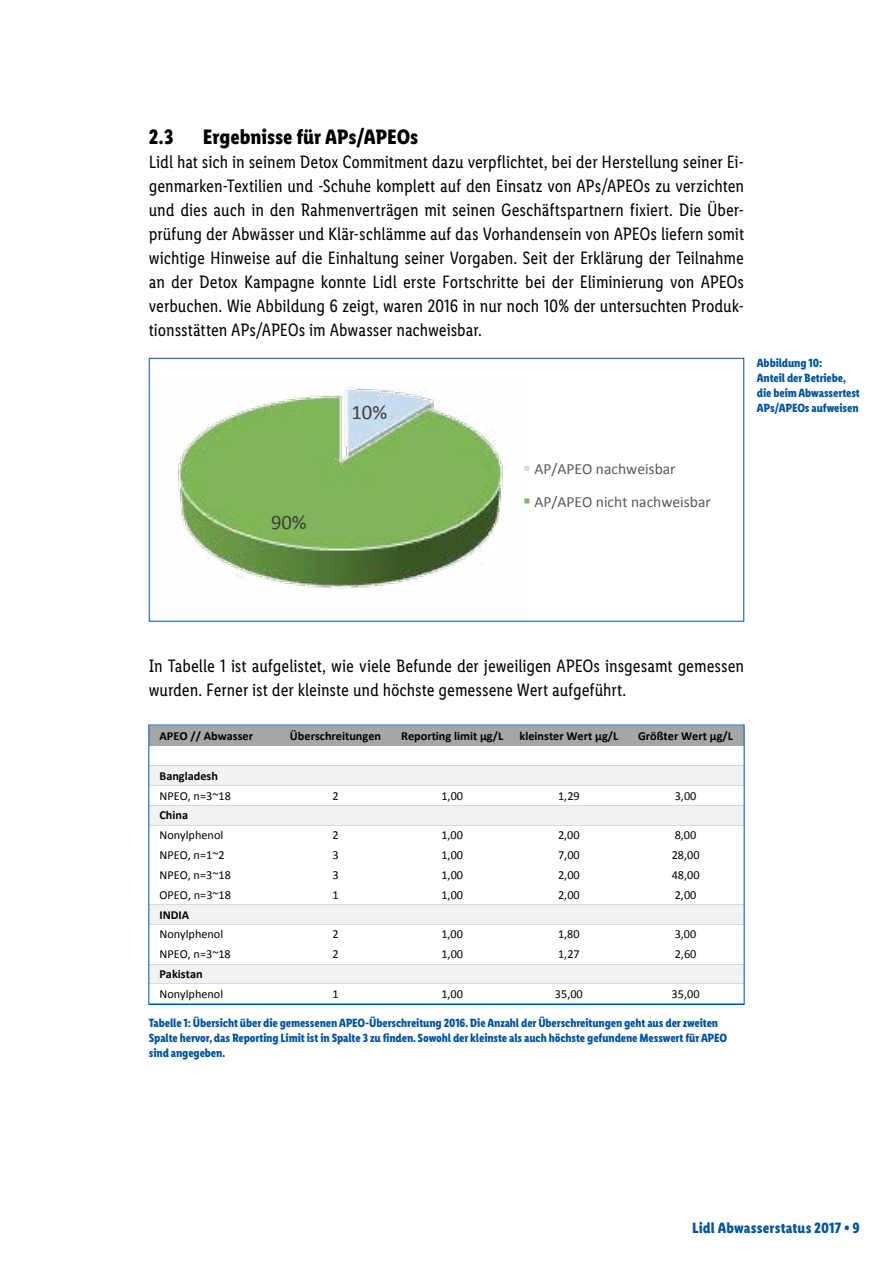
<style>
.page{position:relative;width:893px;height:1263px;background:#fff}
.page>*{position:absolute;margin:0;border:0;box-sizing:border-box;transform-origin:0 0}
.t1{font:700 21px "Lidl Font Condensed";color:#000}
.t2{font:20.7px "Calibri";color:#404040}
.t3{font:18px/24px "Lidl Font Condensed";letter-spacing:-.005em;color:#000;text-align:justify}
.t4{font:15.6px/32.5px "Calibri";color:#595959}
.t5{font:700 15px "Lidl Font Condensed";letter-spacing:.005em;color:#00539b}
.t6{font:12.3px "Calibri";color:#000}
.t7{font:700 12.3px "Calibri";color:#000}
.t8{font:700 12px/15px "Lidl Font Condensed";letter-spacing:-.01em;color:#00539b}
</style>
<div class="page">
<svg style="left:178px;top:387px;width:352px;height:202px"></svg>
<div style="left:149px;top:358px;width:595px;height:263px;border:1px solid #00539b"></div>
<div style="left:149px;top:726px;width:595px;height:20px;background:#a6a6a6"></div>
<div style="left:149px;top:766px;width:595px;height:20px;background:#f2f2f2"></div>
<div style="left:149px;top:805px;width:595px;height:20px;background:#f2f2f2"></div>
<div style="left:149px;top:904px;width:595px;height:20px;background:#f2f2f2"></div>
<div style="left:149px;top:964px;width:595px;height:20px;background:#f2f2f2"></div>
<hr style="left:149px;top:765px;width:595px;height:1px;background:#d9d9d9">
<hr style="left:149px;top:785px;width:595px;height:1px;background:#d9d9d9">
<hr style="left:149px;top:805px;width:595px;height:1px;background:#d9d9d9">
<hr style="left:149px;top:825px;width:595px;height:1px;background:#d9d9d9">
<hr style="left:149px;top:904px;width:595px;height:1px;background:#d9d9d9">
<hr style="left:149px;top:924px;width:595px;height:1px;background:#d9d9d9">
<hr style="left:149px;top:963px;width:595px;height:1px;background:#d9d9d9">
<hr style="left:149px;top:983px;width:595px;height:1px;background:#d9d9d9">
<div style="left:148px;top:725px;width:596px;height:280px;border:1px solid #00539b"></div>
<p class="t1" style="left:149px;top:125px;width:26px">2.3</p>
<p class="t1" style="left:203px;top:125px;width:217px">Ergebnisse für APs/APEOs</p>
<p class="t3" style="left:149px;top:150px;width:597px">Lidl hat sich in seinem Detox Commitment dazu verpflichtet, bei der Herstellung seiner Ei&shy;genmarken-Textilien und -Schuhe komplett auf den Einsatz von APs/APEOs zu verzichten und dies auch in den Rahmenverträgen mit seinen Geschäftspartnern fixiert. Die Über&shy;prüfung der Abwässer und Klär-schlämme auf das Vorhandensein von APEOs liefern somit wichtige Hinweise auf die Einhaltung seiner Vorgaben. Seit der Erklärung der Teilnahme an der Detox Kampagne konnte Lidl erste Fortschritte bei der Eliminierung von APEOs verbuchen. Wie Abbildung 6 zeigt, waren 2016 in nur noch 10% der untersuchten Produk&shy;tionsstätten APs/APEOs im Abwasser nachweisbar.</p>
<p class="t2" style="left:351px;top:399px;width:37px">10%</p>
<p class="t8" style="left:757px;top:356px;width:104px">Abbildung 10:<br>Anteil der Betriebe, die beim Abwassertest<br>APs/APEOs aufweisen</p>
<p class="t2" style="left:271px;top:509px;width:37px">90%</p>
<p class="t4" style="left:535px;top:453px;width:178px">AP/APEO nachweisbar<br>AP/APEO nicht nachweisbar</p>
<p class="t3" style="left:149px;top:654px;width:597px">In Tabelle 1 ist aufgelistet, wie viele Befunde der jeweiligen APEOs insgesamt gemessen wurden. Ferner ist der kleinste und höchste gemessene Wert aufgeführt.</p>
<p class="t7" style="left:159px;top:727px;width:95px">APEO // Abwasser</p>
<p class="t7" style="left:290px;top:727px;width:93px">Überschreitungen</p>
<p class="t7" style="left:401px;top:727px;width:104px">Reporting limit µg/L</p>
<p class="t7" style="left:519px;top:727px;width:100px">kleinster Wert µg/L</p>
<p class="t7" style="left:638px;top:727px;width:96px">Größter Wert µg/L</p>
<p class="t7" style="left:159px;top:767px;width:60px">Bangladesh</p>
<p class="t6" style="left:159px;top:787px;width:73px">NPEO, n=3~18</p>
<p class="t6" style="left:333px;top:787px;width:8px">2</p>
<p class="t6" style="left:441px;top:787px;width:23px">1,00</p>
<p class="t6" style="left:558px;top:787px;width:23px">1,29</p>
<p class="t6" style="left:675px;top:787px;width:23px">3,00</p>
<p class="t7" style="left:159px;top:807px;width:30px">China</p>
<p class="t6" style="left:159px;top:827px;width:65px">Nonylphenol</p>
<p class="t6" style="left:333px;top:827px;width:8px">2</p>
<p class="t6" style="left:441px;top:827px;width:23px">1,00</p>
<p class="t6" style="left:558px;top:827px;width:23px">2,00</p>
<p class="t6" style="left:675px;top:827px;width:23px">8,00</p>
<p class="t6" style="left:159px;top:846px;width:67px">NPEO, n=1~2</p>
<p class="t6" style="left:333px;top:846px;width:8px">3</p>
<p class="t6" style="left:441px;top:846px;width:23px">1,00</p>
<p class="t6" style="left:558px;top:846px;width:23px">7,00</p>
<p class="t6" style="left:672px;top:846px;width:29px">28,00</p>
<p class="t6" style="left:159px;top:866px;width:73px">NPEO, n=3~18</p>
<p class="t6" style="left:333px;top:866px;width:8px">3</p>
<p class="t6" style="left:441px;top:866px;width:23px">1,00</p>
<p class="t6" style="left:558px;top:866px;width:23px">2,00</p>
<p class="t6" style="left:672px;top:866px;width:29px">48,00</p>
<p class="t6" style="left:159px;top:886px;width:73px">OPEO, n=3~18</p>
<p class="t6" style="left:333px;top:886px;width:8px">1</p>
<p class="t6" style="left:441px;top:886px;width:23px">1,00</p>
<p class="t6" style="left:558px;top:886px;width:23px">2,00</p>
<p class="t6" style="left:675px;top:886px;width:23px">2,00</p>
<p class="t7" style="left:159px;top:906px;width:31px">INDIA</p>
<p class="t6" style="left:159px;top:926px;width:65px">Nonylphenol</p>
<p class="t6" style="left:333px;top:926px;width:8px">2</p>
<p class="t6" style="left:441px;top:926px;width:23px">1,00</p>
<p class="t6" style="left:558px;top:926px;width:23px">1,80</p>
<p class="t6" style="left:675px;top:926px;width:23px">3,00</p>
<p class="t6" style="left:159px;top:946px;width:73px">NPEO, n=3~18</p>
<p class="t6" style="left:333px;top:946px;width:8px">2</p>
<p class="t6" style="left:441px;top:946px;width:23px">1,00</p>
<p class="t6" style="left:558px;top:946px;width:23px">1,27</p>
<p class="t6" style="left:675px;top:946px;width:23px">2,60</p>
<p class="t7" style="left:159px;top:965px;width:45px">Pakistan</p>
<p class="t6" style="left:159px;top:985px;width:65px">Nonylphenol</p>
<p class="t6" style="left:333px;top:985px;width:8px">1</p>
<p class="t6" style="left:441px;top:985px;width:23px">1,00</p>
<p class="t6" style="left:555px;top:985px;width:29px">35,00</p>
<p class="t6" style="left:672px;top:985px;width:29px">35,00</p>
<p class="t8" style="left:149px;top:1015px;width:580px">Tabelle 1: Übersicht über die gemessenen APEO-Überschreitung 2016. Die Anzahl der Überschreitungen geht aus der zweiten<br>Spalte hervor, das Reporting Limit ist in Spalte 3 zu finden. Sowohl der kleinste als auch höchste gefundene Messwert für APEO sind angegeben.</p>
<p class="t5" style="left:692px;top:1219px;width:169px">Lidl Abwasserstatus 2017 • 9</p>
</div>
